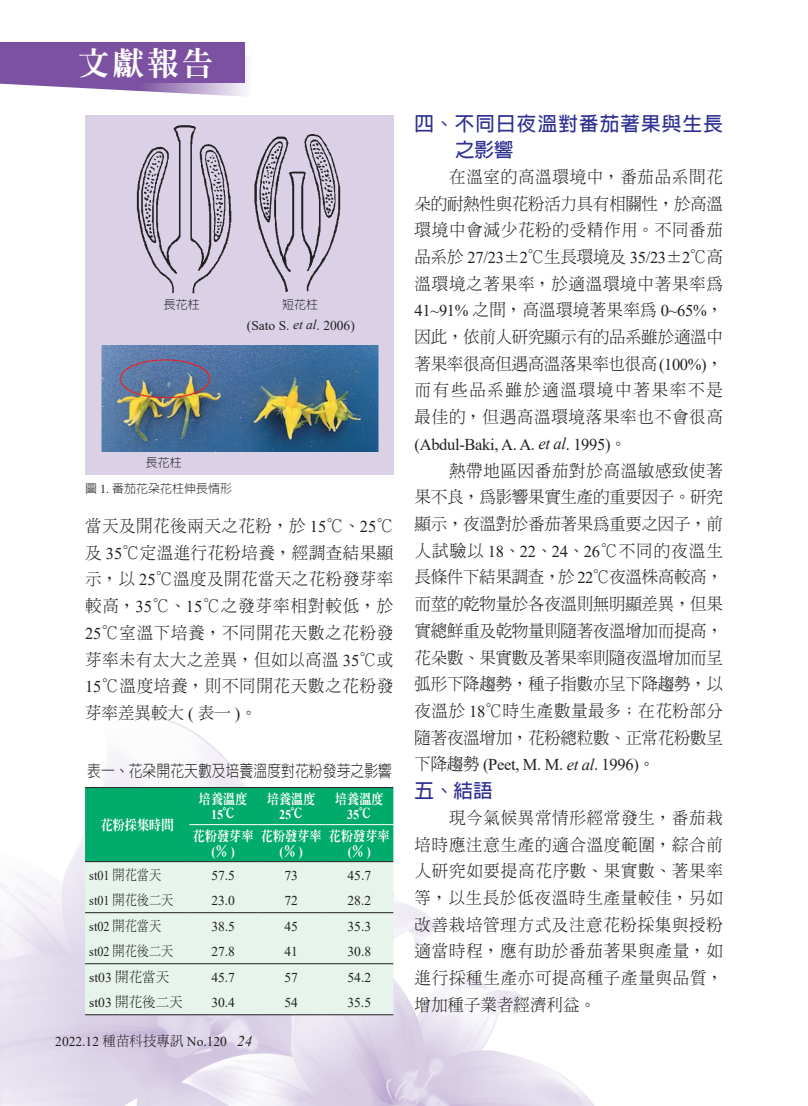
<style>
.page{position:relative;width:808px;height:1106px;background:#fff}
.page>*{position:absolute;margin:0;border:0;box-sizing:border-box;transform-origin:0 0}
.t1{font:800 31.5px "AR Ming B5";color:#fff}
.t2{font:700 19.5px/26.7px "AR Hei B5";letter-spacing:.06em;color:#2e3092}
.t3{font:300 16.5px/26.7px "AR Ming B5";letter-spacing:.045em;color:#231f20;text-align:justify}
.t4{font:16.5px "Times New Roman";letter-spacing:-.02em;color:#231f20}
.t5{font:300 16.5px "AR Hei B5";color:#231f20;scale:.84 1}
.t6{font:13.5px "Times New Roman";color:#231f20}
.t7{font:800 13.5px "Inn Ming";color:#fff;scale:.9 1}
.t8{font:700 13.5px "Times New Roman";color:#fff;scale:.9 1}
.t9{font:300 13.5px "AR Ming B5";color:#231f20;scale:.9 1}
.t10{font:13.5px "Times New Roman";color:#231f20;scale:.9 1}
.t11{font:300 13.5px "AR Ming B5";color:#231f20}
.t12{font:300 12px "AR Hei B5";color:#231f20}
.s1{font-style:italic}
.s2{font-family:"Times New Roman";font-weight:400}
.s3{font-family:"Inn Ming";font-weight:800}
.s4{font-family:"AR Ming B5";font-weight:300}
.s5{font-style:italic;font-size:15px}
</style>
<div class="page">
<img style="left:0;top:115px;width:594px;height:991px">
<svg style="left:0;top:42px;width:248px;height:54px"></svg>
<div style="left:0;top:42px;width:244px;height:40px;background:#7c51a1"></div>
<div style="left:85px;top:788px;width:308px;height:73px;background:#00ab6b"></div>
<div style="left:85px;top:862px;width:308px;height:152px;background:#e6f4ec"></div>
<hr style="left:85px;top:787px;width:104px;height:1px;background:#231f20">
<hr style="left:189px;top:787px;width:68px;height:1px;background:#231f20">
<hr style="left:257px;top:787px;width:68px;height:1px;background:#231f20">
<hr style="left:325px;top:787px;width:68px;height:1px;background:#231f20">
<hr style="left:85px;top:861px;width:104px;height:1px;background:#231f20">
<hr style="left:189px;top:861px;width:68px;height:1px;background:#231f20">
<hr style="left:257px;top:861px;width:68px;height:1px;background:#231f20">
<hr style="left:325px;top:861px;width:68px;height:1px;background:#231f20">
<hr style="left:85px;top:912px;width:104px;height:1px;background:#231f20">
<hr style="left:189px;top:912px;width:68px;height:1px;background:#231f20">
<hr style="left:257px;top:912px;width:68px;height:1px;background:#231f20">
<hr style="left:325px;top:912px;width:68px;height:1px;background:#231f20">
<hr style="left:85px;top:963px;width:104px;height:1px;background:#231f20">
<hr style="left:189px;top:963px;width:68px;height:1px;background:#231f20">
<hr style="left:257px;top:963px;width:68px;height:1px;background:#231f20">
<hr style="left:325px;top:963px;width:68px;height:1px;background:#231f20">
<hr style="left:85px;top:1014px;width:104px;height:1px;background:#231f20">
<hr style="left:189px;top:1014px;width:68px;height:1px;background:#231f20">
<hr style="left:257px;top:1014px;width:68px;height:1px;background:#231f20">
<hr style="left:325px;top:1014px;width:68px;height:1px;background:#231f20">
<hr style="left:189px;top:824px;width:68px;height:1px;background:#fff">
<hr style="left:257px;top:824px;width:68px;height:1px;background:#fff">
<hr style="left:325px;top:824px;width:68px;height:1px;background:#fff">
<div style="left:85px;top:115px;width:308px;height:359px;background:#dad1e7"></div>
<img style="left:136px;top:125px;width:205px;height:169px">
<img style="left:101px;top:345px;width:277px;height:107px">
<h1 class="t1" style="left:78px;top:47px;width:137px">文獻報告</h1>
<p class="t12" style="left:164px;top:299px;width:37px">長花柱</p>
<p class="t12" style="left:282px;top:299px;width:37px">短花柱</p>
<p class="t6" style="left:247px;top:315px;width:109px">(Sato S. <span class="s1">et al</span>. 2006)</p>
<p class="t12" style="left:146px;top:456px;width:37px">長花柱</p>
<p class="t12" style="left:85px;top:483px;width:148px">圖 <span class="s2">1.</span> 番茄花朵花柱伸長情形</p>
<p class="t3" style="left:85px;top:512px;width:310px">當天及開花後兩天之花粉，於 <span class="s2">15</span>℃、<span class="s2">25</span>℃及 <span class="s2">35</span>℃定溫進行花粉培養，經調查結果顯示，以 <span class="s2">25</span>℃溫度及開花當天之花粉發芽率較高，<span class="s2">35</span>℃、<span class="s2">15</span>℃之發芽率相對較低，於<span class="s2">25</span>℃室溫下培養，不同開花天數之花粉發芽率未有太大之差異，但如以高溫 <span class="s2">35</span>℃或<span class="s2">15</span>℃溫度培養，則不同開花天數之花粉發芽率差異較大 <span class="s2">(</span> 表一 <span class="s2">)</span>。</p>
<p class="t5" style="left:87px;top:762px;width:364px">表一、花朵開花天數及培養溫度對花粉發芽之影響</p>
<p class="t7" style="left:101px;top:818px;width:83px">花粉採集時間</p>
<p class="t7" style="left:199px;top:792px;width:56px">培養溫度</p>
<p class="t8" style="left:211px;top:804px;width:28px">15<span class="s3">℃</span></p>
<p class="t7" style="left:267px;top:792px;width:56px">培養溫度</p>
<p class="t8" style="left:279px;top:804px;width:28px">25<span class="s3">℃</span></p>
<p class="t7" style="left:335px;top:792px;width:55px">培養溫度</p>
<p class="t8" style="left:347px;top:804px;width:29px">35<span class="s3">℃</span></p>
<p class="t7" style="left:193px;top:829px;width:69px">花粉發芽率</p>
<p class="t8" style="left:212px;top:841px;width:27px">(<span class="s3">％</span> )</p>
<p class="t7" style="left:261px;top:829px;width:69px">花粉發芽率</p>
<p class="t8" style="left:280px;top:841px;width:27px">(<span class="s3">％</span> )</p>
<p class="t7" style="left:329px;top:829px;width:69px">花粉發芽率</p>
<p class="t8" style="left:348px;top:841px;width:27px">(<span class="s3">％</span> )</p>
<p class="t10" style="left:89px;top:865px;width:81px">st01 <span class="s4">開花當天</span></p>
<p class="t6" style="left:211px;top:865px;width:25px">57.5</p>
<p class="t6" style="left:285px;top:865px;width:15px">73</p>
<p class="t6" style="left:347px;top:865px;width:25px">45.7</p>
<p class="t9" style="left:89px;top:893px;width:95px"><span class="s2">st01</span> 開花後二天</p>
<p class="t6" style="left:211px;top:891px;width:25px">23.0</p>
<p class="t6" style="left:285px;top:891px;width:15px">72</p>
<p class="t6" style="left:347px;top:891px;width:25px">28.2</p>
<p class="t10" style="left:89px;top:916px;width:81px">st02 <span class="s4">開花當天</span></p>
<p class="t6" style="left:211px;top:916px;width:25px">38.5</p>
<p class="t6" style="left:285px;top:916px;width:15px">45</p>
<p class="t6" style="left:347px;top:916px;width:25px">35.3</p>
<p class="t9" style="left:89px;top:944px;width:95px"><span class="s2">st02</span> 開花後二天</p>
<p class="t6" style="left:211px;top:942px;width:25px">27.8</p>
<p class="t6" style="left:285px;top:942px;width:15px">41</p>
<p class="t6" style="left:347px;top:942px;width:25px">30.8</p>
<p class="t6" style="left:89px;top:967px;width:81px">st03 <span class="s4">開花當天</span></p>
<p class="t6" style="left:211px;top:967px;width:25px">45.7</p>
<p class="t6" style="left:284px;top:967px;width:15px">57</p>
<p class="t6" style="left:347px;top:967px;width:25px">54.2</p>
<p class="t11" style="left:89px;top:995px;width:95px"><span class="s2">st03</span> 開花後二天</p>
<p class="t6" style="left:211px;top:993px;width:25px">30.4</p>
<p class="t6" style="left:284px;top:993px;width:15px">54</p>
<p class="t6" style="left:347px;top:993px;width:25px">35.5</p>
<p class="t6" style="left:55px;top:1032px;width:198px">2022.12 <span class="s4">種苗科技專訊</span> No.120 <span class="s5">24</span></p>
<p class="t2" style="left:455px;top:110px;width:269px;text-indent:-40px">四、不同日夜溫對番茄著果與生長之影響</p>
<p class="t3" style="left:415px;top:163px;width:310px;text-indent:35px">在溫室的高溫環境中，番茄品系間花朵的耐熱性與花粉活力具有相關性，於高溫環境中會減少花粉的受精作用。不同番茄品系於 <span class="s2">27/23</span>±<span class="s2">2</span>℃生長環境及 <span class="s2">35/23</span>±<span class="s2">2</span>℃高溫環境之著果率，於適溫環境中著果率為<span class="s2">41~91%</span> 之間，高溫環境著果率為 <span class="s2">0~65%</span>，因此，依前人研究顯示有的品系雖於適溫中著果率很高但遇高溫落果率也很高<span class="s2">(100%)</span>，而有些品系雖於適溫環境中著果率不是最佳的，但遇高溫環境落果率也不會很高</p>
<p class="t4" style="left:415px;top:433px;width:214px">(Abdul-Baki, A. A. <span class="s1">et al</span>. 1995)<span class="s4">。</span></p>
<p class="t3" style="left:415px;top:457px;width:310px;text-indent:35px">熱帶地區因番茄對於高溫敏感致使著果不良，為影響果實生產的重要因子。研究顯示，夜溫對於番茄著果為重要之因子，前人試驗以 <span class="s2">18</span>、<span class="s2">22</span>、<span class="s2">24</span>、<span class="s2">26</span>℃不同的夜溫生長條件下結果調查，於 <span class="s2">22</span>℃夜溫株高較高，而莖的乾物量於各夜溫則無明顯差異，但果實總鮮重及乾物量則隨著夜溫增加而提高，花朵數、果實數及著果率則隨夜溫增加而呈弧形下降趨勢，種子指數亦呈下降趨勢，以夜溫於 <span class="s2">18</span>℃時生產數量最多；在花粉部分隨著夜溫增加，花粉總粒數、正常花粉數呈</p>
<p class="t4" style="left:415px;top:753px;width:242px"><span class="s4">下降趨勢</span> (Peet, M. M. <span class="s1">et al</span>. 1996)<span class="s4">。</span></p>
<p class="t2" style="left:415px;top:777px;width:79px">五、結語</p>
<p class="t3" style="left:415px;top:804px;width:310px;text-indent:35px">現今氣候異常情形經常發生，番茄栽培時應注意生產的適合溫度範圍，綜合前人研究如要提高花序數、果實數、著果率等，以生長於低夜溫時生產量較佳，另如改善栽培管理方式及注意花粉採集與授粉適當時程，應有助於番茄著果與產量，如進行採種生產亦可提高種子產量與品質，增加種子業者經濟利益。</p>
</div>
